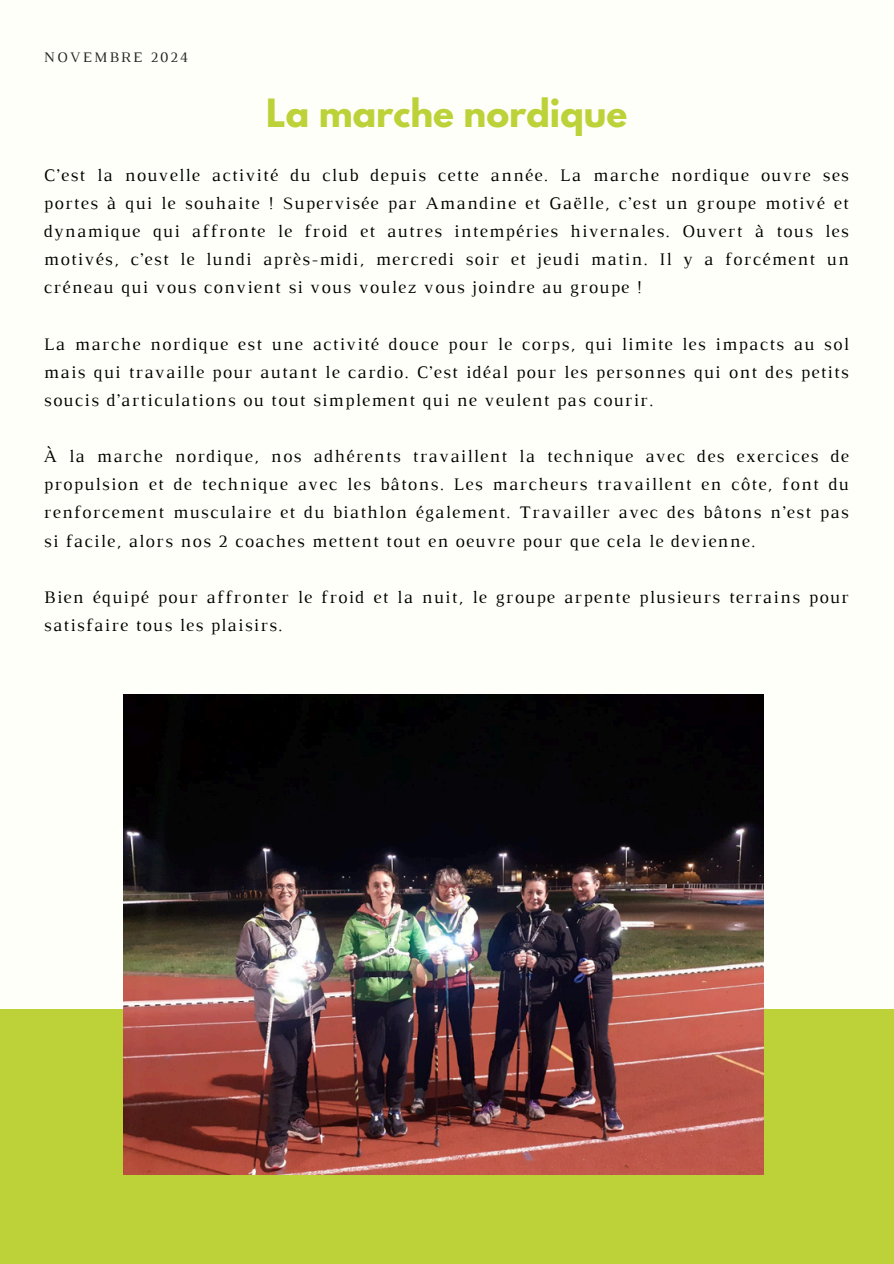
<style>
.page{position:relative;width:894px;height:1264px;background:#fff}
.page>*{position:absolute;margin:0;border:0;box-sizing:border-box;transform-origin:0 0}
.t1{font:700 34.5px "League Spartan";color:#bdd139}
.t2{font:18px/28.2px "Luthier";letter-spacing:.07em;color:#000;text-align:justify}
.t3{font:14.85px "Luthier";letter-spacing:.14em;color:#222}
</style>
<div class="page">
<div style="left:0;top:0;width:893px;height:1263px;background:#fffff9"></div>
<div style="left:0;top:1009px;width:893px;height:254px;background:#bdd139"></div>
<img style="left:124px;top:694px;width:639px;height:480px">
<p class="t3" style="left:44px;top:52px;width:146px">NOVEMBRE 2024</p>
<h1 class="t1" style="left:266px;top:96px;width:362px">La marche nordique</h1>
<h2 class="t2" style="left:44px;top:162px;width:806px">C’est la nouvelle activité du club depuis cette année. La marche nordique ouvre ses portes à qui le souhaite ! Supervisée par Amandine et Gaëlle, c’est un groupe motivé et dynamique qui affronte le froid et autres intempéries hivernales. Ouvert à tous les motivés, c’est le lundi après-midi, mercredi soir et jeudi matin. Il y a forcément un créneau qui vous convient si vous voulez vous joindre au groupe !</h2>
<h2 class="t2" style="left:44px;top:331px;width:806px">La marche nordique est une activité douce pour le corps, qui limite les impacts au sol mais qui travaille pour autant le cardio. C’est idéal pour les personnes qui ont des petits soucis d’articulations ou tout simplement qui ne veulent pas courir.</h2>
<h2 class="t2" style="left:44px;top:443px;width:806px">À la marche nordique, nos adhérents travaillent la technique avec des exercices de propulsion et de technique avec les bâtons. Les marcheurs travaillent en côte, font du renforcement musculaire et du biathlon également. Travailler avec des bâtons n’est pas si facile, alors nos 2 coaches mettent tout en oeuvre pour que cela le devienne.</h2>
<h2 class="t2" style="left:44px;top:584px;width:806px">Bien équipé pour affronter le froid et la nuit, le groupe arpente plusieurs terrains pour satisfaire tous les plaisirs.</h2>
</div>
